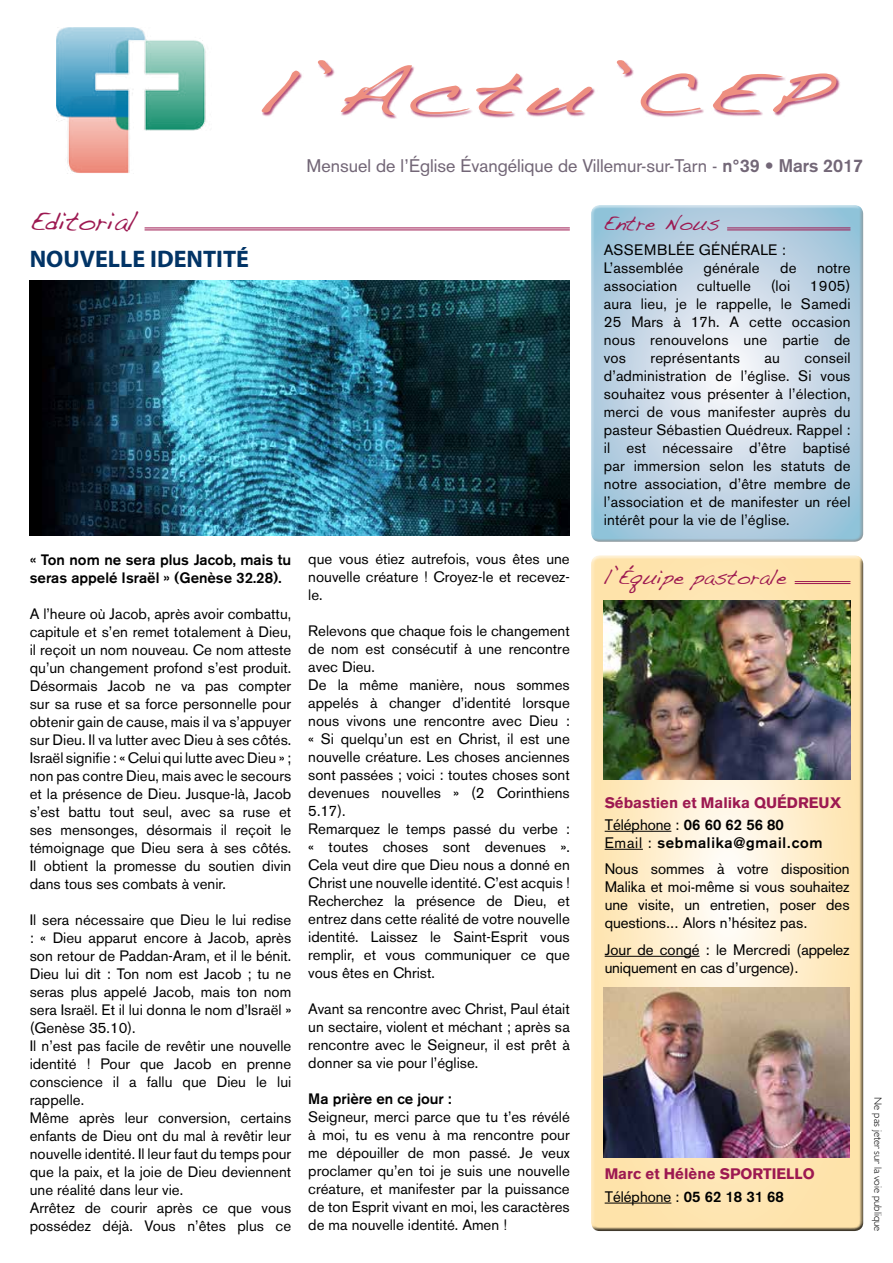
<style>
.page{position:relative;width:893px;height:1263px;background:#fff}
.page>*{position:absolute;margin:0;border:0;box-sizing:border-box;transform-origin:0 0}
.t1{font:60px "Handwriting Dakota";letter-spacing:.05em;color:#ee8f80;scale:1.61 1}
.t2{font:27px "Handwriting Dakota";color:#9d1951}
.t3{font:700 24px "Myriad Pro";color:#023466}
.t4{font:21px "Handwriting Dakota";color:#9d1951}
.t5{font:18px "Akzidenz Grotesk";color:#736777}
.t6{font:15px/18px "Akzidenz Grotesk BE";color:#000;text-align:justify}
.t7{font:15px/18px "Akzidenz Grotesk";color:#000}
.t8{font:900 15px/22.2px "Akzidenz Grotesk";color:#9d1951}
.t9{font:500 15px/18px "Akzidenz Grotesk BE";color:#000}
.t10{font:300 10.5px "Gill Sans";color:#000}
.s1{font-weight:700}
.s2{font-weight:400;color:#000}
.s3{font-weight:700;color:#000}
</style>
<div class="page">
<hr style="left:145px;top:227px;width:425px;height:1px;background:#9d1951">
<hr style="left:145px;top:229px;width:425px;height:1px;background:#9d1951">
<div style="left:262px;top:61px;width:578px;height:58px;background:#9d1951;opacity:.75"></div>
<img style="left:57px;top:28px;width:149px;height:145px">
<div style="left:590px;top:207px;width:274px;height:335px;background:#000;opacity:.75"></div>
<hr style="left:727px;top:227px;width:123px;height:1px;background:#9d1951">
<hr style="left:727px;top:229px;width:123px;height:1px;background:#9d1951">
<div style="left:589px;top:556px;width:275px;height:676px;background:#000;opacity:.75"></div>
<hr style="left:605px;top:831px;width:66px;height:1px;background:#000">
<hr style="left:605px;top:849px;width:38px;height:1px;background:#000">
<hr style="left:605px;top:956px;width:95px;height:1px;background:#000">
<hr style="left:605px;top:1203px;width:66px;height:1px;background:#000">
<hr style="left:795px;top:581px;width:55px;height:1px;background:#9d1951">
<hr style="left:795px;top:583px;width:55px;height:1px;background:#9d1951">
<img style="left:604px;top:600px;width:246px;height:179px">
<img style="left:603px;top:987px;width:247px;height:170px">
<img style="left:30px;top:281px;width:540px;height:255px">
<h1 class="t1" style="left:259px;top:57px;width:355px">l’Actu’CEP</h1>
<h2 class="t2" style="left:30px;top:205px;width:108px">Editorial</h2>
<h3 class="t3" style="left:30px;top:243px;width:221px">NOUVELLE IDENTITÉ</h3>
<p class="t9" style="left:30px;top:550px;width:263px">« Ton nom ne sera plus Jacob, mais tu seras appelé Israël » (Genèse 32.28).</p>
<p class="t6" style="left:30px;top:604px;width:263px">A l’heure où Jacob, après avoir combattu, capitule et s’en remet totalement à Dieu, il reçoit un nom nouveau. Ce nom atteste qu’un changement profond s’est produit.<br>Désormais Jacob ne va pas compter sur sa ruse et sa force personnelle pour obtenir gain de cause, mais il va s’appuyer sur Dieu. Il va lutter avec Dieu à ses côtés.<br>Israël signifie : « Celui qui lutte avec Dieu » ; non pas contre Dieu, mais avec le secours et la présence de Dieu. Jusque-là, Jacob s’est battu tout seul, avec sa ruse et ses mensonges, désormais il reçoit le témoignage que Dieu sera à ses côtés.<br>Il obtient la promesse du soutien divin dans tous ses combats à venir.</p>
<p class="t6" style="left:30px;top:910px;width:263px;text-align:left">Il sera nécessaire que Dieu le lui redise : « Dieu apparut encore à Jacob, après son retour de Paddan-Aram, et il le bénit.<br>Dieu lui dit : Ton nom est Jacob ; tu ne seras plus appelé Jacob, mais ton nom sera Israël. Et il lui donna le nom d’Israël » (Genèse 35.10).<br>Il n’est pas facile de revêtir une nouvelle identité ! Pour que Jacob en prenne conscience il a fallu que Dieu le lui rappelle.<br>Même après leur conversion, certains enfants de Dieu ont du mal à revêtir leur nouvelle identité. Il leur faut du temps pour que la paix, et la joie de Dieu deviennent une réalité dans leur vie.<br>Arrêtez de courir après ce que vous possédez déjà. Vous n’êtes plus ce</p>
<p class="t5" style="left:306px;top:155px;width:558px">Mensuel de l’Église Évangélique de Villemur-sur-Tarn - <span class="s1">n°39 • Mars 2017</span></p>
<p class="t6" style="left:308px;top:550px;width:263px">que vous étiez autrefois, vous êtes une nouvelle créature ! Croyez-le et recevez&shy;le.</p>
<p class="t6" style="left:308px;top:622px;width:263px;text-align:left">Relevons que chaque fois le changement de nom est consécutif à une rencontre avec Dieu.<br>De la même manière, nous sommes appelés à changer d’identité lorsque nous vivons une rencontre avec Dieu : « Si quelqu’un est en Christ, il est une nouvelle créature. Les choses anciennes sont passées ; voici : toutes choses sont devenues nouvelles » (2 Corinthiens 5.17).<br>Remarquez le temps passé du verbe : « toutes choses sont devenues ».<br>Cela veut dire que Dieu nous a donné en Christ une nouvelle identité. C’est acquis !<br>Recherchez la présence de Dieu, et entrez dans cette réalité de votre nouvelle identité. Laissez le Saint-Esprit vous remplir, et vous communiquer ce que vous êtes en Christ.</p>
<p class="t6" style="left:308px;top:1000px;width:263px">Avant sa rencontre avec Christ, Paul était un sectaire, violent et méchant ; après sa rencontre avec le Seigneur, il est prêt à donner sa vie pour l’église.</p>
<p class="t9" style="left:308px;top:1090px;width:145px">Ma prière en ce jour :</p>
<p class="t6" style="left:308px;top:1108px;width:263px">Seigneur, merci parce que tu t’es révélé à moi, tu es venu à ma rencontre pour me dépouiller de mon passé. Je veux proclamer qu’en toi je suis une nouvelle créature, et manifester par la puissance de ton Esprit vivant en moi, les caractères de ma nouvelle identité. Amen !</p>
<h3 class="t4" style="left:603px;top:211px;width:118px">Entre Nous</h3>
<p class="t6" style="left:604px;top:241px;width:183px">ASSEMBLÉE GÉNÉRALE :<br>L’assemblée</p>
<p class="t6" style="left:704px;top:259px;width:58px">générale</p>
<p class="t6" style="left:780px;top:259px;width:18px">de</p>
<p class="t6" style="left:817px;top:259px;width:35px">notre</p>
<p class="t6" style="left:604px;top:277px;width:248px;text-indent:206px">1905) aura lieu, je le rappelle, le Samedi 25 Mars à 17h. A cette occasion nous renouvelons une partie de vos</p>
<p class="t6" style="left:604px;top:277px;width:75px">association</p>
<p class="t6" style="left:697px;top:277px;width:56px">cultuelle</p>
<p class="t6" style="left:771px;top:277px;width:21px">(loi</p>
<p class="t6" style="left:604px;top:349px;width:248px;text-indent:201px">conseil d’administration de l’église. Si vous souhaitez vous présenter à l’élection, merci de vous manifester auprès du pasteur Sébastien Quédreux. Rappel : il est nécessaire d’être baptisé par immersion selon les statuts de notre association, d’être membre de l’association et de manifester un réel intérêt pour la vie de l’église.</p>
<p class="t6" style="left:650px;top:349px;width:91px">représentants</p>
<p class="t6" style="left:765px;top:349px;width:17px">au</p>
<h3 class="t4" style="left:604px;top:564px;width:184px">l’Équipe pastorale</h3>
<p class="t8" style="left:605px;top:791px;width:238px">Sébastien et Malika QUÉDREUX<br><span class="s2">Téléphone :</span> <span class="s3">06 60 62 56 80</span></p>
<p class="t7" style="left:605px;top:829px;width:246px;line-height:26.5px">Email : <span class="s1">sebmalika@gmail.com<br></span>Nous sommes à votre disposition</p>
<p class="t7" style="left:605px;top:878px;width:246px;text-align:justify">Malika et moi-même si vous souhaitez une visite, un entretien, poser des questions... Alors n’hésitez pas.</p>
<p class="t7" style="left:605px;top:940px;width:246px">Jour de congé : le Mercredi (appelez uniquement en cas d’urgence).</p>
<p class="t8" style="left:605px;top:1163px;width:212px">Marc et Hélène SPORTIELLO<br><span class="s2">Téléphone :</span> <span class="s3">05 62 18 31 68</span></p>
<p class="t10" style="left:886px;top:1097px;width:135px;rotate:90deg">Ne pas jeter sur la voie publique</p>
</div>
